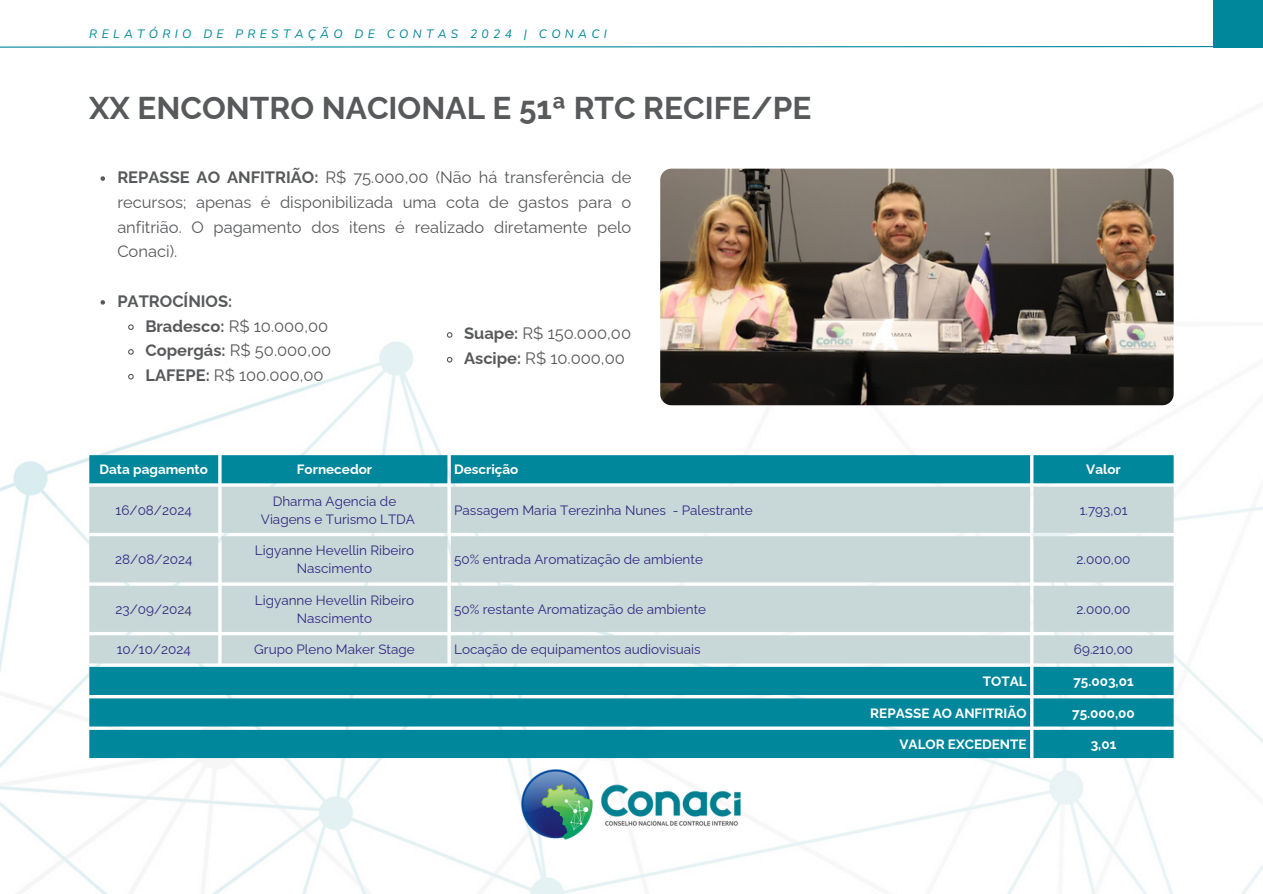
<style>
.page{position:relative;width:1263px;height:894px;background:#fff}
.page>*{position:absolute;margin:0;border:0;box-sizing:border-box;transform-origin:0 0}
.t1{font:700 31.5px "Raleway";color:#58595b}
.t2{font:16.5px/24.8px "Raleway";color:#58595b;text-align:justify}
.t3{font:700 16.5px "Raleway";color:#58595b}
.t4{font:13.5px/18px "Raleway";color:#312782;text-align:center}
.t5{font:700 13.5px "Raleway";color:#fff}
.t6{font:italic 12.15px "Nunito";letter-spacing:.36em;color:#00879c}
.s1{font-weight:700}
</style>
<div class="page">
<img style="left:0;top:169px;width:1263px;height:724px">
<img style="left:509px;top:757px;width:245px;height:93px">
<svg style="left:89px;top:455px;width:1085px;height:302px;background:#1c94a6"></svg>
<svg style="left:89px;top:486px;width:1085px;height:177px;background:#cbdada"></svg>
<svg style="left:0;top:46px;width:1263px;height:2px;background:#6cb9c5"></svg>
<div style="left:1213px;top:0;width:50px;height:47px;background:#00879c"></div>
<img style="left:660px;top:168px;width:513px;height:237px;border-radius:11px">
<svg style="left:101px;top:176px;width:4px;height:5px"></svg>
<svg style="left:101px;top:300px;width:4px;height:4px"></svg>
<svg style="left:127px;top:323px;width:8px;height:8px"></svg>
<svg style="left:127px;top:348px;width:8px;height:7px"></svg>
<svg style="left:127px;top:373px;width:8px;height:7px"></svg>
<svg style="left:446px;top:331px;width:7px;height:7px"></svg>
<svg style="left:446px;top:356px;width:7px;height:7px"></svg>
<p class="t6" style="left:89px;top:25px;width:519px">RELATÓRIO DE PRESTAÇÃO DE CONTAS 2024 | CONACI</p>
<p class="t1" style="left:89px;top:89px;width:724px">XX ENCONTRO NACIONAL E 51ª RTC RECIFE/PE</p>
<p class="t2" style="left:117px;top:165px;width:516px"><span class="s1">REPASSE AO ANFITRIÃO:</span> R$ 75.000,00 (Não há transferência de recursos; apenas é disponibilizada uma cota de gastos para o anfitrião. O pagamento dos itens é realizado diretamente pelo Conaci).</p>
<p class="t3" style="left:117px;top:291px;width:116px">PATROCÍNIOS:</p>
<p class="t2" style="left:145px;top:313px;width:184px"><span class="s1">Bradesco:</span> R$ 10.000,00</p>
<p class="t2" style="left:145px;top:338px;width:187px"><span class="s1">Copergás:</span> R$ 50.000,00</p>
<p class="t2" style="left:145px;top:363px;width:180px"><span class="s1">LAFEPE:</span> R$ 100.000,00</p>
<p class="t2" style="left:464px;top:321px;width:168px"><span class="s1">Suape:</span> R$ 150.000,00</p>
<p class="t2" style="left:464px;top:346px;width:162px"><span class="s1">Ascipe:</span> R$ 10.000,00</p>
<p class="t5" style="left:100px;top:461px;width:110px">Data pagamento</p>
<p class="t5" style="left:297px;top:461px;width:77px">Fornecedor</p>
<p class="t5" style="left:454px;top:461px;width:66px">Descrição</p>
<h1 class="t5" style="left:1086px;top:461px;width:36px">Valor</h1>
<p class="t4" style="left:116px;top:501px;width:78px">16/08/2024</p>
<p class="t4" style="left:273px;top:492px;width:125px">Dharma Agencia de</p>
<p class="t4" style="left:261px;top:510px;width:156px">Viagens e Turismo LTDA</p>
<p class="t4" style="left:454px;top:501px;width:300px">Passagem Maria Terezinha Nunes - Palestrante</p>
<p class="t4" style="left:1080px;top:501px;width:49px">1.793,01</p>
<p class="t4" style="left:115px;top:550px;width:79px">28/08/2024</p>
<p class="t4" style="left:255px;top:541px;width:161px">Ligyanne Hevellin Ribeiro<br>Nascimento</p>
<p class="t4" style="left:454px;top:550px;width:250px">50% entrada Aromatização de ambiente</p>
<p class="t4" style="left:1077px;top:550px;width:55px">2.000,00</p>
<p class="t4" style="left:116px;top:600px;width:78px">23/09/2024</p>
<p class="t4" style="left:255px;top:591px;width:161px">Ligyanne Hevellin Ribeiro<br>Nascimento</p>
<p class="t4" style="left:454px;top:600px;width:253px">50% restante Aromatização de ambiente</p>
<p class="t4" style="left:1077px;top:600px;width:55px">2.000,00</p>
<p class="t4" style="left:117px;top:640px;width:76px">10/10/2024</p>
<p class="t4" style="left:254px;top:640px;width:162px">Grupo Pleno Maker Stage</p>
<p class="t4" style="left:454px;top:640px;width:248px">Locação de equipamentos audiovisuais</p>
<p class="t4" style="left:1074px;top:640px;width:61px">69.210,00</p>
<p class="t5" style="left:983px;top:673px;width:45px">TOTAL</p>
<p class="t5" style="left:1073px;top:673px;width:62px">75.003,01</p>
<p class="t5" style="left:870px;top:704px;width:158px">REPASSE AO ANFITRIÃO</p>
<p class="t5" style="left:1072px;top:704px;width:64px">75.000,00</p>
<p class="t5" style="left:899px;top:736px;width:129px">VALOR EXCEDENTE</p>
<p class="t5" style="left:1091px;top:736px;width:27px">3,01</p>
</div>
